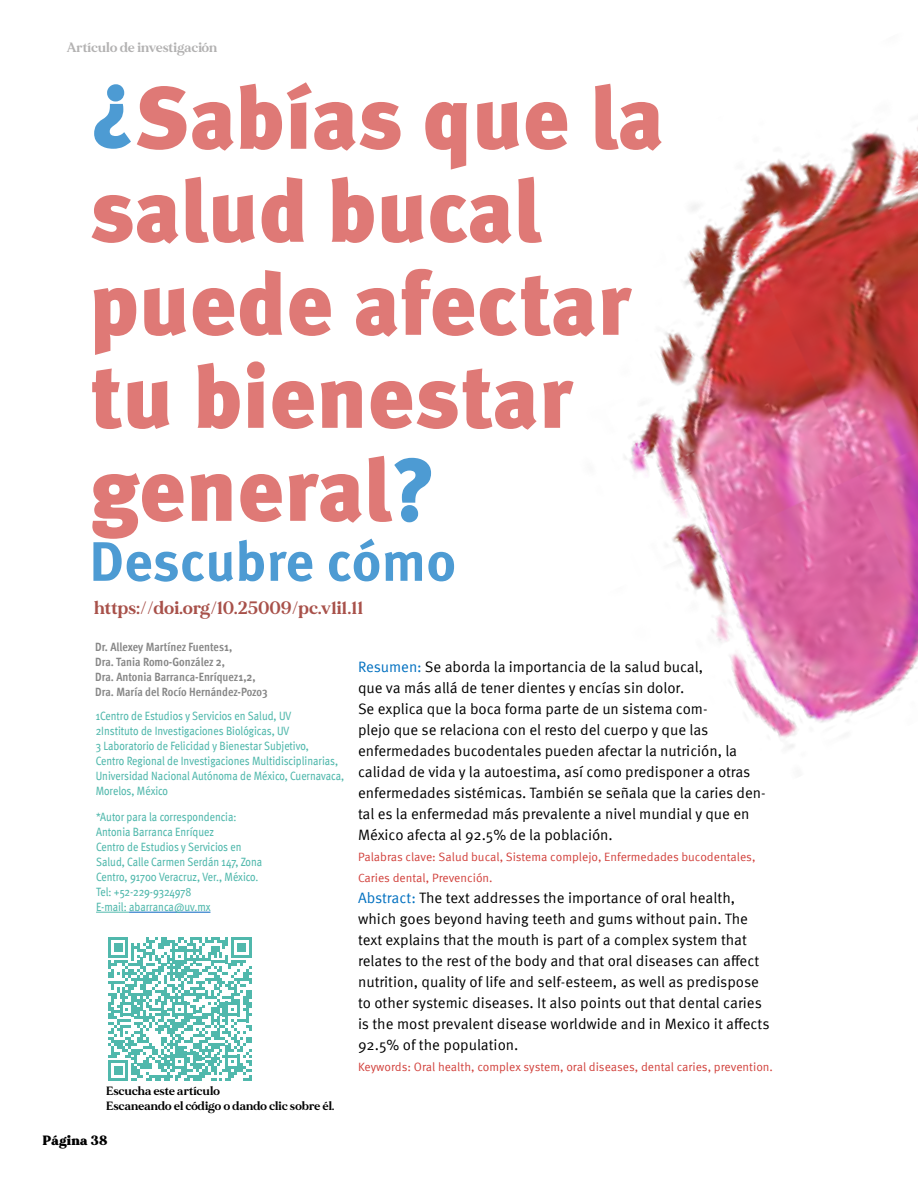
<style>
.page{position:relative;width:918px;height:1188px;background:#fff}
.page>*{position:absolute;margin:0;border:0;box-sizing:border-box;transform-origin:0 0}
.t1{font:900 88.5px/93px "Meta Pro";color:#df7976}
.t2{font:700 55.5px "Meta Pro";letter-spacing:-.005em;color:#4d9bd3}
.t3{font:700 18px "MADE Mirage";letter-spacing:.01em;color:#a8514a}
.t4{font:15px/21px "Meta Pro";letter-spacing:-.005em;color:#000}
.t5{font:700 13.5px "MADE Mirage";color:#b3b2b2}
.t6{font:900 13.5px "MADE Mirage";letter-spacing:.01em;color:#000}
.t7{font:condensed 12px/15px "Meta Pro";color:#50b8ac}
.t8{font:12px/21px "Meta Pro";color:#d1403b}
.t9{font:700 condensed 12px/15px "Meta Pro";color:#878787}
.t10{font:700 12px/14.4px "MADE Mirage";letter-spacing:.01em;color:#000}
.s1{color:#4d9bd3}
.s2{color:#0070c0}
</style>
<div class="page">
<hr style="left:96px;top:912px;width:33px;height:1px;background:#50b8ac">
<hr style="left:129px;top:912px;width:81px;height:1px;background:#0563c1">
<img style="left:625px;top:127px;width:293px;height:621px">
<svg style="left:108px;top:937px;width:144px;height:144px"></svg>
<p class="t5" style="left:67px;top:39px;width:152px">Artículo de investigación</p>
<h1 class="t1" style="left:89px;top:67px;width:576px"><sup>¿</sup>Sabías que la salud bucal puede afectar tu bienestar general<span class="s1">?</span></h1>
<h2 class="t2" style="left:89px;top:518px;width:369px">Descubre cómo</h2>
<p class="t3" style="left:94px;top:596px;width:271px">https://doi.org/10.25009/pc.v1i1.11</p>
<p class="t9" style="left:95px;top:638px;width:174px">Dr. Allexey Martínez Fuentes1,<br>Dra. Tania Romo-González 2,<br>Dra. Antonia Barranca-Enríquez1,2, Dra. María del Rocío Hernández-Pozo3</p>
<p class="t7" style="left:96px;top:708px;width:250px">1Centro de Estudios y Servicios en Salud, UV<br>2Instituto de Investigaciones Biológicas, UV<br>3 Laboratorio de Felicidad y Bienestar Subjetivo,<br>Centro Regional de Investigaciones Multidisciplinarias, Universidad Nacional Autónoma de México, Cuernavaca, Morelos, México</p>
<p class="t7" style="left:96px;top:809px;width:168px">*Autor para la correspondencia:<br>Antonia Barranca Enríquez<br>Centro de Estudios y Servicios en<br>Salud, Calle Carmen Serdán 147, Zona<br>Centro, 91700 Veracruz, Ver., México.<br>Tel: +52-229-9324978<br>E-mail: abarranca@uv.mx</p>
<p class="t10" style="left:106px;top:1084px;width:230px">Escucha este artículo<br>Escaneando el código o dando clic sobre él.</p>
<p class="t6" style="left:43px;top:1131px;width:66px">Página 38</p>
<p class="t4" style="left:358px;top:655px;width:409px"><span class="s2">Resumen:</span> Se aborda la importancia de la salud bucal,<br>que va más allá de tener dientes y encías sin dolor.<br>Se explica que la boca forma parte de un sistema com-<br>plejo que se relaciona con el resto del cuerpo y que las enfermedades bucodentales pueden afectar la nutrición, la calidad de vida y la autoestima, así como predisponer a otras enfermedades sistémicas. También se señala que la caries den&shy;tal es la enfermedad más prevalente a nivel mundial y que en México afecta al 92.5% de la población.</p>
<p class="t8" style="left:358px;top:846px;width:399px">Palabras clave: Salud bucal, Sistema complejo, Enfermedades bucodentales,<br>Caries dental, Prevención.</p>
<p class="t4" style="left:358px;top:886px;width:413px"><span class="s2">Abstract:</span> The text addresses the importance of oral health, which goes beyond having teeth and gums without pain. The text explains that the mouth is part of a complex system that relates to the rest of the body and that oral diseases can affect nutrition, quality of life and self-esteem, as well as predispose to other systemic diseases. It also points out that dental caries is the most prevalent disease worldwide and in Mexico it affects 92.5% of the population.</p>
<p class="t8" style="left:358px;top:1056px;width:417px">Keywords: Oral health, complex system, oral diseases, dental caries, prevention.</p>
</div>
